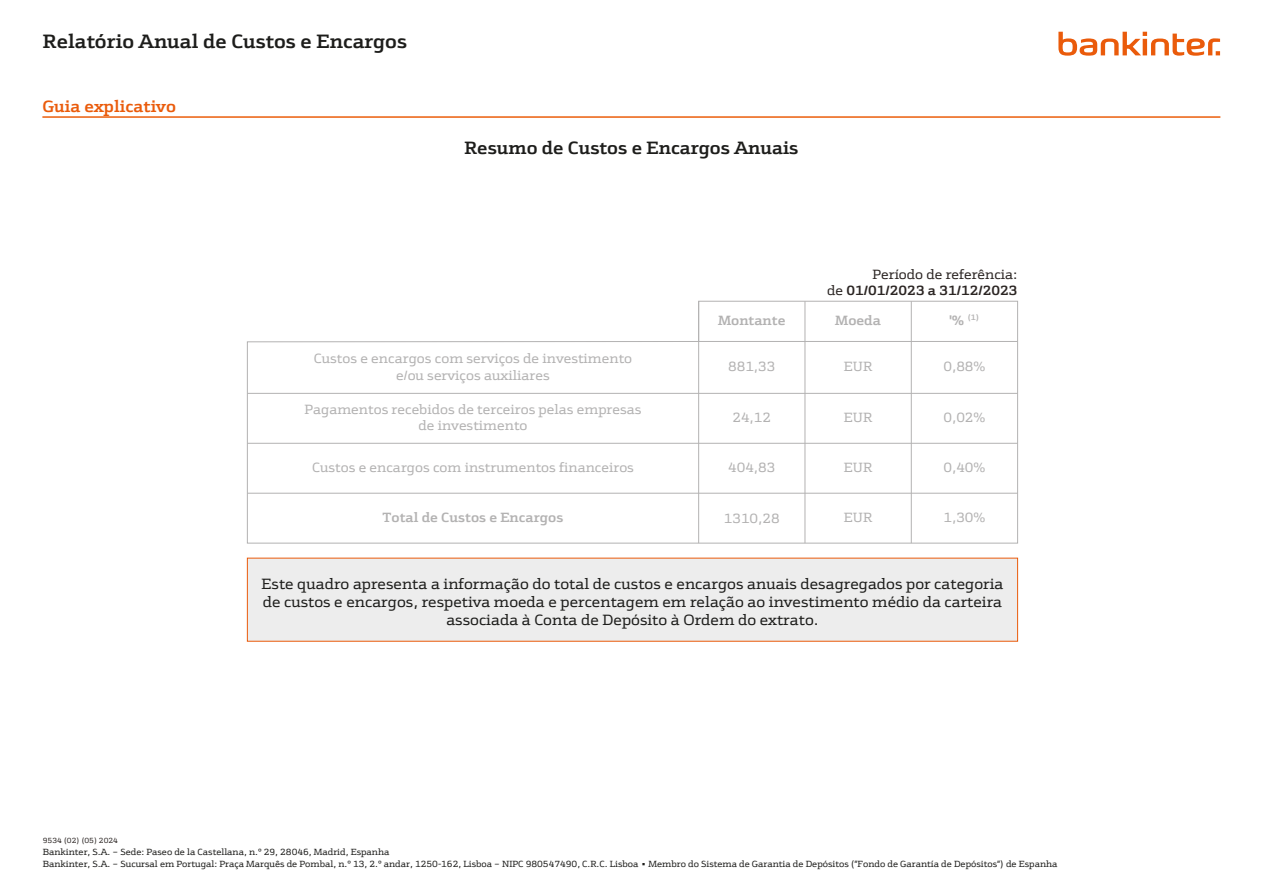
<style>
.page{position:relative;width:1263px;height:893px;background:#fff}
.page>*{position:absolute;margin:0;border:0;box-sizing:border-box;transform-origin:0 0}
.t1{font:700 19.5px "Bankinter";color:#1d1d1b}
.t2{font:700 18px "Bankinter";color:#1d1d1b}
.t3{font:700 16.5px "Bankinter";color:#ea5b0b}
.t4{font:15px/18px "Bankinter";color:#1d1d1b;text-align:center}
.t5{font:13.5px/16.2px "Bankinter";color:#b3b2b2;text-align:center}
.t6{font:13.5px/16.2px "Bankinter";color:#2b2523;text-align:right}
.t7{font:700 13.5px "Bankinter";color:#b3b2b2}
.t8{font:9px/12px "Bankinter";letter-spacing:-.005em;color:#1d1d1b}
.t9{font:700 7.8px "Bankinter";color:#b3b2b2}
.t10{font:7.5px "Bankinter";color:#2b2523}
.s1{font-weight:700}
.s2{font-size:13.5px}
</style>
<div class="page">
<svg style="left:247px;top:300px;width:771px;height:244px"></svg>
<div style="left:247px;top:558px;width:771px;height:84px;background:#ededed"></div>
<hr style="left:42px;top:116px;width:1178px;height:2px;background:#eb5e0b">
<svg style="left:1058px;top:32px;width:162px;height:24px"></svg>
<h1 class="t1" style="left:43px;top:30px;width:366px">Relatório Anual de Custos e Encargos</h1>
<h3 class="t3" style="left:42px;top:96px;width:135px">Guia explicativo</h3>
<h2 class="t2" style="left:464px;top:137px;width:335px">Resumo de Custos e Encargos Anuais</h2>
<h3 class="t5" style="left:314px;top:351px;width:320px">Custos e encargos com serviços de investimento e/ou serviços auxiliares</h3>
<h3 class="t5" style="left:304px;top:402px;width:339px">Pagamentos recebidos de terceiros pelas empresas de investimento</h3>
<h3 class="t5" style="left:312px;top:459px;width:323px">Custos e encargos com instrumentos financeiros</h3>
<h3 class="t7" style="left:383px;top:509px;width:182px">Total de Custos e Encargos</h3>
<h3 class="t7" style="left:718px;top:312px;width:69px">Montante</h3>
<h3 class="t5" style="left:728px;top:359px;width:49px">881,33</h3>
<h3 class="t5" style="left:732px;top:409px;width:40px">24,12</h3>
<h3 class="t5" style="left:728px;top:459px;width:49px">404,83</h3>
<h3 class="t5" style="left:724px;top:510px;width:58px">1310,28</h3>
<h3 class="t6" style="left:827px;top:266px;width:192px">Período de referência:<br>de <span class="s1">01/01/2023 a 31/12/2023</span></h3>
<h3 class="t7" style="left:835px;top:312px;width:47px">Moeda</h3>
<h3 class="t5" style="left:844px;top:359px;width:30px">EUR</h3>
<h3 class="t5" style="left:844px;top:409px;width:30px">EUR</h3>
<h3 class="t5" style="left:844px;top:459px;width:30px">EUR</h3>
<h3 class="t5" style="left:844px;top:509px;width:30px">EUR</h3>
<p class="t9" style="left:949px;top:313px;width:32px"><span class="s2">'%</span> (1)</p>
<h3 class="t5" style="left:943px;top:359px;width:44px">0,88%</h3>
<h3 class="t5" style="left:943px;top:409px;width:44px">0,02%</h3>
<h3 class="t5" style="left:943px;top:459px;width:44px">0,40%</h3>
<h3 class="t5" style="left:943px;top:509px;width:44px">1,30%</h3>
<p class="t4" style="left:262px;top:575px;width:743px">Este quadro apresenta a informação do total de custos e encargos anuais desagregados por categoria de custos e encargos, respetiva moeda e percentagem em relação ao investimento médio da carteira associada à Conta de Depósito à Ordem do extrato.</p>
<p class="t10" style="left:43px;top:836px;width:77px">9534 (02) (05) 2024</p>
<p class="t8" style="left:43px;top:846px;width:1016px">Bankinter, S.A. – Sede: Paseo de la Castellana, n.º 29, 28046, Madrid, Espanha<br>Bankinter, S.A. – Sucursal em Portugal: Praça Marquês de Pombal, n.º 13, 2.º andar, 1250-162, Lisboa – NIPC 980547490, C.R.C. Lisboa • Membro do Sistema de Garantia de Depósitos (“Fondo de Garantía de Depósitos“) de Espanha</p>
</div>
